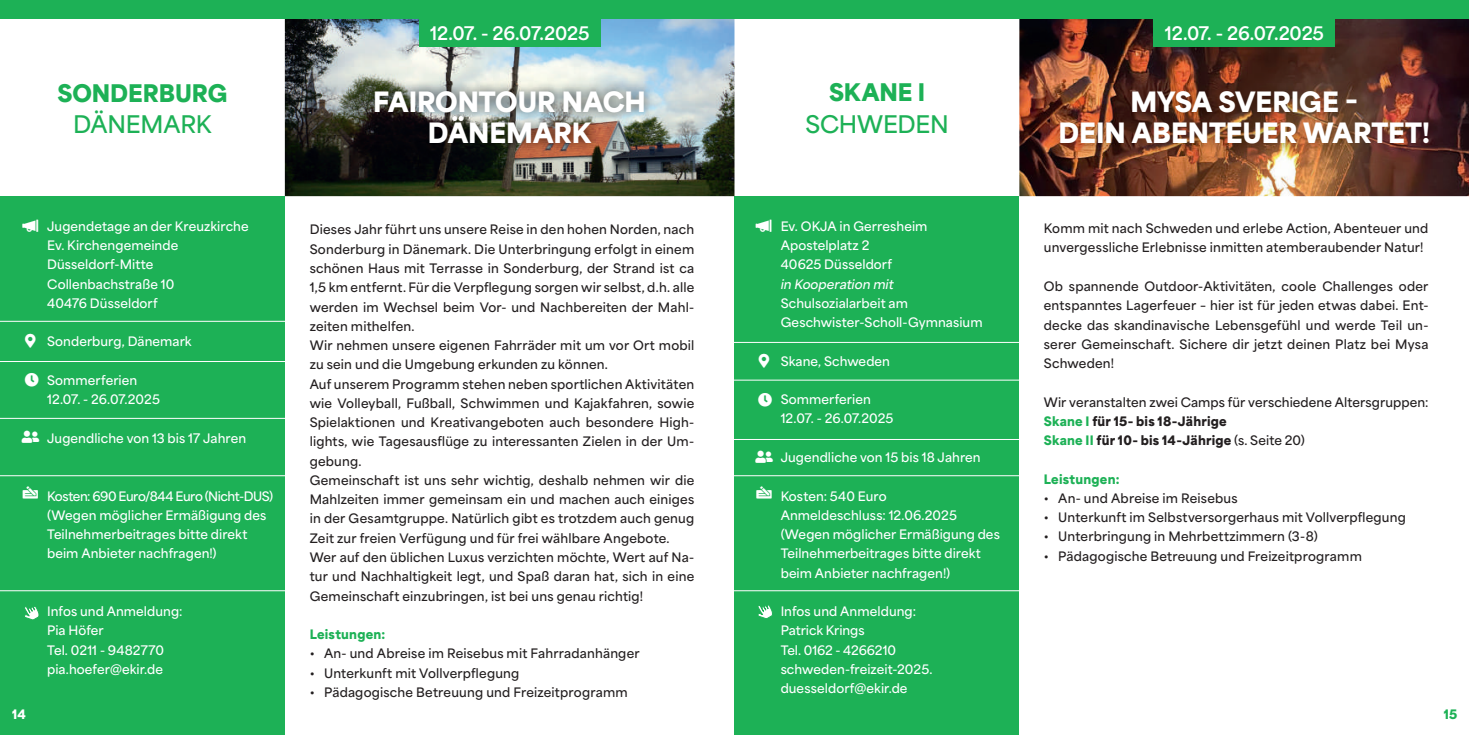
<style>
.page{position:relative;width:1469px;height:735px;background:#fff}
.page>*{position:absolute;margin:0;border:0;box-sizing:border-box;transform-origin:0 0}
.t1{font:900 26.25px/31.5px "Area Normal";letter-spacing:-.005em;color:#fff;text-align:center}
.t2{font:900 22.75px "Area Normal";letter-spacing:-.005em;color:#1db156}
.t3{font:600 22.75px "Area Normal";letter-spacing:-.01em;color:#1db156}
.t4{font:700 17.5px "Area Normal";letter-spacing:-.01em;color:#fff}
.t5{font:700 15.75px "Area Normal";color:#fff}
.t6{font:600 12.25px/19.2px "Area Normal";letter-spacing:.015em;color:#231f20}
.t7{font:600 12.25px/19.2px "Area Normal";letter-spacing:.005em;color:#fff}
.t8{font:900 12.25px "Area Normal";letter-spacing:.02em;color:#1db156}
.t9{font:italic 600 12.25px "Area Normal";letter-spacing:.005em;color:#fff}
.s1{font-weight:900;color:#1db156}
.s2{font-weight:900}
</style>
<div class="page">
<div style="left:0;top:196px;width:285px;height:538px;background:#1db156"></div>
<div style="left:734px;top:196px;width:285px;height:538px;background:#1db156"></div>
<img style="left:285px;top:19px;width:449px;height:177px">
<img style="left:1019px;top:19px;width:449px;height:177px">
<div style="left:419px;top:0;width:181px;height:47px;background:#1db156"></div>
<div style="left:1153px;top:0;width:181px;height:47px;background:#1db156"></div>
<div style="left:0;top:0;width:1468px;height:19px;background:#1db156"></div>
<hr style="left:0;top:321px;width:286px;height:1px;background:#fff">
<hr style="left:0;top:361px;width:286px;height:1px;background:#fff">
<hr style="left:0;top:418px;width:286px;height:1px;background:#fff">
<hr style="left:0;top:475px;width:286px;height:1px;background:#fff">
<hr style="left:0;top:590px;width:286px;height:1px;background:#fff">
<svg style="left:758px;top:605px;width:14px;height:13px"></svg>
<svg style="left:25px;top:606px;width:14px;height:14px"></svg>
<hr style="left:719px;top:342px;width:300px;height:1px;background:#fff">
<hr style="left:719px;top:379px;width:300px;height:1px;background:#fff">
<hr style="left:719px;top:439px;width:300px;height:1px;background:#fff">
<hr style="left:719px;top:475px;width:300px;height:1px;background:#fff">
<hr style="left:719px;top:590px;width:300px;height:1px;background:#fff">
<img style="left:366px;top:81px;width:287px;height:72px">
<img style="left:1050px;top:83px;width:387px;height:73px">
<h2 class="t2" style="left:57px;top:72px;width:171px">SONDERBURG</h2>
<h2 class="t3" style="left:73px;top:104px;width:140px">DÄNEMARK</h2>
<p class="t7" style="left:47px;top:215px;width:203px">Jugendetage an der Kreuzkirche<br>Ev. Kirchengemeinde<br>Düsseldorf-Mitte<br>Collenbachstraße 10<br>40476 Düsseldorf</p>
<p class="t7" style="left:47px;top:330px;width:146px">Sonderburg, Dänemark</p>
<p class="t7" style="left:47px;top:369px;width:114px">Sommerferien<br>12.07. - 26.07.2025</p>
<p class="t7" style="left:47px;top:427px;width:200px">Jugendliche von 13 bis 17 Jahren</p>
<p class="t7" style="left:47px;top:484px;width:227px">Kosten: 690 Euro/844 Euro (Nicht-DUS) (Wegen möglicher Ermäßigung des Teilnehmerbeitrages bitte direkt beim Anbieter nachfragen!)</p>
<p class="t7" style="left:47px;top:600px;width:137px">Infos und Anmeldung:<br>Pia Höfer<br>Tel. 0211 - 9482770 pia.hoefer@ekir.de</p>
<h3 class="t4" style="left:430px;top:17px;width:161px">12.07. - 26.07.2025</h3>
<h1 class="t1" style="left:373px;top:83px;width:274px">FAIRONTOUR NACH<br>DÄNEMARK</h1>
<p class="t6" style="left:310px;top:219px;width:386px">Dieses Jahr führt uns unsere Reise in den hohen Norden, nach Sonderburg in Dänemark. Die Unterbringung erfolgt in einem schönen Haus mit Terrasse in Sonderburg, der Strand ist ca 1,5 km entfernt. Für die Verpflegung sorgen wir selbst, d.h. alle werden im Wechsel beim Vor- und Nachbereiten der Mahl&shy;zeiten mithelfen.<br>Wir nehmen unsere eigenen Fahrräder mit um vor Ort mobil zu sein und die Umgebung erkunden zu können.<br>Auf unserem Programm stehen neben sportlichen Aktivitäten wie Volleyball, Fußball, Schwimmen und Kajakfahren, sowie Spielaktionen und Kreativangeboten auch besondere High&shy;lights, wie Tagesausflüge zu interessanten Zielen in der Um&shy;gebung.<br>Gemeinschaft ist uns sehr wichtig, deshalb nehmen wir die Mahlzeiten immer gemeinsam ein und machen auch einiges in der Gesamtgruppe. Natürlich gibt es trotzdem auch genug Zeit zur freien Verfügung und für frei wählbare Angebote.<br>Wer auf den üblichen Luxus verzichten möchte, Wert auf Na&shy;tur und Nachhaltigkeit legt, und Spaß daran hat, sich in eine Gemeinschaft einzubringen, ist bei uns genau richtig!</p>
<p class="t8" style="left:310px;top:622px;width:77px">Leistungen:</p>
<p class="t6" style="left:310px;top:642px;width:331px">• An- und Abreise im Reisebus mit Fahrradanhänger</p>
<p class="t6" style="left:310px;top:661px;width:211px">• Unterkunft mit Vollverpflegung</p>
<p class="t6" style="left:310px;top:680px;width:319px">• Pädagogische Betreuung und Freizeitprogramm</p>
<h2 class="t2" style="left:829px;top:72px;width:98px">SKANE I</h2>
<h2 class="t3" style="left:805px;top:104px;width:145px">SCHWEDEN</h2>
<p class="t7" style="left:780px;top:215px;width:148px">Ev. OKJA in Gerresheim<br>Apostelplatz 2<br>40625 Düsseldorf</p>
<p class="t9" style="left:780px;top:273px;width:115px">in Kooperation mit</p>
<p class="t7" style="left:780px;top:292px;width:203px">Schulsozialarbeit am<br>Geschwister-Scholl-Gymnasium</p>
<p class="t7" style="left:780px;top:350px;width:111px">Skane, Schweden</p>
<p class="t7" style="left:780px;top:388px;width:114px">Sommerferien<br>12.07. - 26.07.2025</p>
<p class="t7" style="left:780px;top:446px;width:201px">Jugendliche von 15 bis 18 Jahren</p>
<p class="t7" style="left:780px;top:484px;width:221px">Kosten: 540 Euro<br>Anmeldeschluss: 12.06.2025 (Wegen möglicher Ermäßigung des<br>Teilnehmerbeitrages bitte direkt beim Anbieter nachfragen!)</p>
<p class="t7" style="left:780px;top:600px;width:153px">Infos und Anmeldung:<br>Patrick Krings<br>Tel. 0162 - 4266210 schweden-freizeit-2025. duesseldorf@ekir.de</p>
<h3 class="t4" style="left:1164px;top:17px;width:161px">12.07. - 26.07.2025</h3>
<h1 class="t1" style="left:1058px;top:83px;width:373px">MYSA SVERIGE –<br>DEIN ABENTEUER WARTET!</h1>
<p class="t6" style="left:1043px;top:217px;width:386px">Komm mit nach Schweden und erlebe Action, Abenteuer und unvergessliche Erlebnisse inmitten atemberaubender Natur!</p>
<p class="t6" style="left:1043px;top:275px;width:386px;text-align:justify">Ob spannende Outdoor-Aktivitäten, coole Challenges oder entspanntes Lagerfeuer – hier ist für jeden etwas dabei. Ent&shy;decke das skandinavische Lebensgefühl und werde Teil un&shy;serer Gemeinschaft. Sichere dir jetzt deinen Platz bei Mysa Schweden!</p>
<p class="t6" style="left:1043px;top:390px;width:386px">Wir veranstalten zwei Camps für verschiedene Altersgruppen:<br><span class="s1">Skane I</span> <span class="s2">für 15- bis 18-Jährige<br></span><span class="s1">Skane II</span> <span class="s2">für 10- bis 14-Jährige</span> (s. Seite 20)</p>
<p class="t8" style="left:1043px;top:467px;width:77px">Leistungen:</p>
<p class="t6" style="left:1043px;top:487px;width:195px">• An- und Abreise im Reisebus</p>
<p class="t6" style="left:1043px;top:506px;width:363px">• Unterkunft im Selbstversorgerhaus mit Vollverpflegung</p>
<p class="t6" style="left:1043px;top:525px;width:275px">• Unterbringung in Mehrbettzimmern (3-8)</p>
<p class="t6" style="left:1043px;top:544px;width:319px">• Pädagogische Betreuung und Freizeitprogramm</p>
<p class="t5" style="left:10px;top:704px;width:18px">14<sup>14</sup></p>
<p class="t8" style="left:1443px;top:702px;width:15px">15</p>
</div>
